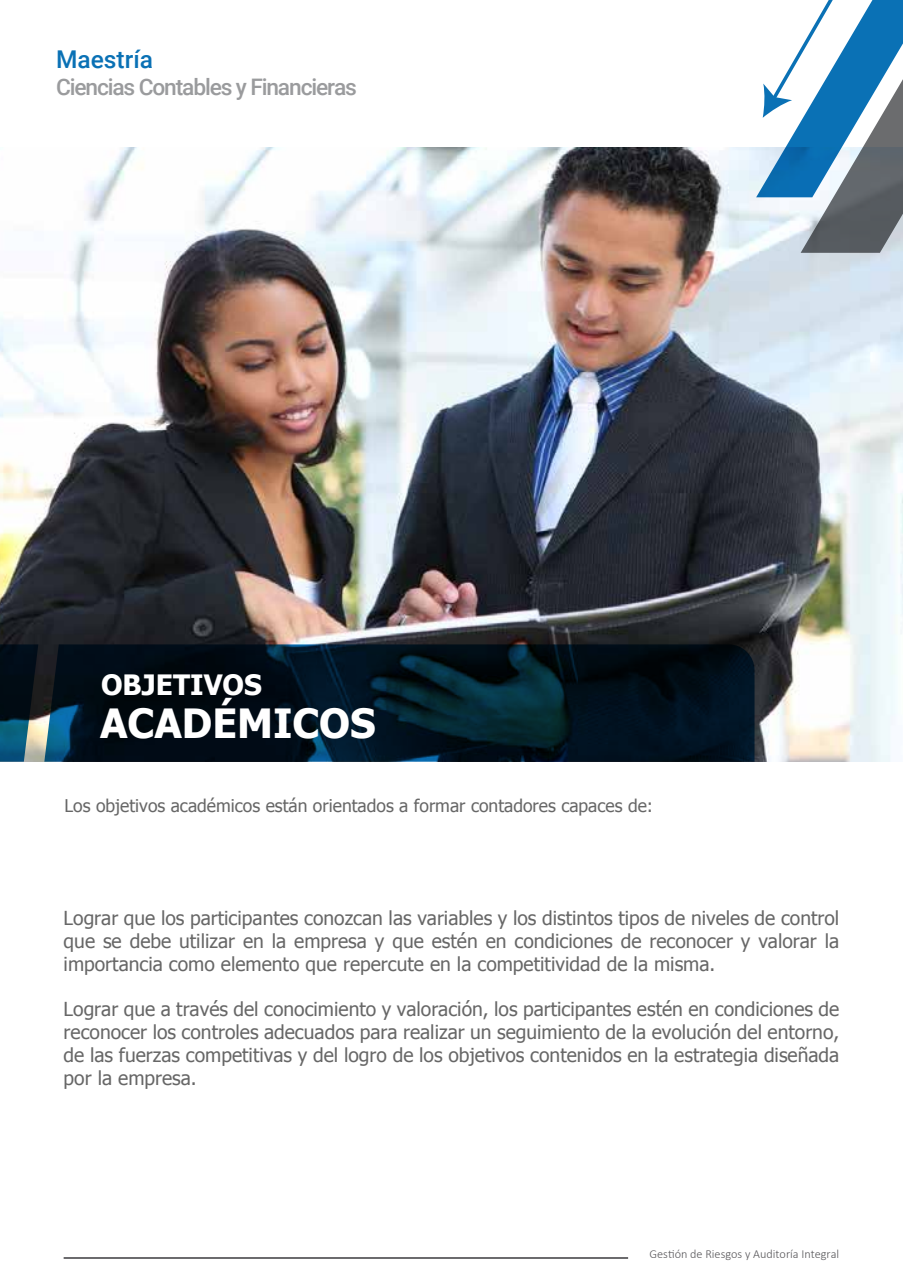
<style>
.page{position:relative;width:903px;height:1275px;background:#fff}
.page>*{position:absolute;margin:0;border:0;box-sizing:border-box;transform-origin:0 0}
.t1{font:700 40.25px "Tahoma";color:#fff}
.t2{font:700 28px "Tahoma";color:#fff}
.t3{font:500 24.5px "Roboto";color:#0a71b5}
.t4{font:500 22.75px "Roboto";letter-spacing:-.05em;color:#9a9b9d}
.t5{font:19.25px/22.8px "Tahoma";color:#676767;text-align:justify}
.t6{font:17.5px "Tahoma";color:#676767}
.t7{font:300 12.25px "Calibri";color:#58575a}
</style>
<div class="page">
<img style="left:0;top:147px;width:903px;height:615px">
<svg style="left:44px;top:644px;width:710px;height:118px;background:#031520"></svg>
<svg style="left:0;top:644px;width:38px;height:118px;background:#1c3641"></svg>
<hr style="left:64px;top:1257px;width:564px;height:2px;background:#58575a">
<svg style="left:756px;top:0;width:147px;height:253px"></svg>
<p class="t3" style="left:56px;top:42px;width:98px">Maestría</p>
<p class="t4" style="left:56px;top:71px;width:302px">Ciencias Contables y Financieras</p>
<h2 class="t2" style="left:101px;top:666px;width:162px">OBJETIVOS</h2>
<h1 class="t1" style="left:100px;top:695px;width:277px">ACADÉMICOS</h1>
<p class="t6" style="left:65px;top:794px;width:590px">Los objetivos académicos están orientados a formar contadores capaces de:</p>
<p class="t5" style="left:64px;top:906px;width:777px">Lograr que los participantes conozcan las variables y los distintos tipos de niveles de control que se debe utilizar en la empresa y que estén en condiciones de reconocer y valorar la importancia como elemento que repercute en la competitividad de la misma.</p>
<p class="t5" style="left:64px;top:997px;width:777px">Lograr que a través del conocimiento y valoración, los participantes estén en condiciones de reconocer los controles adecuados para realizar un seguimiento de la evolución del entorno, de las fuerzas competitivas y del logro de los objetivos contenidos en la estrategia diseñada por la empresa.</p>
<p class="t7" style="left:649px;top:1246px;width:191px">Gestión de Riesgos y Auditoría Integral</p>
</div>
